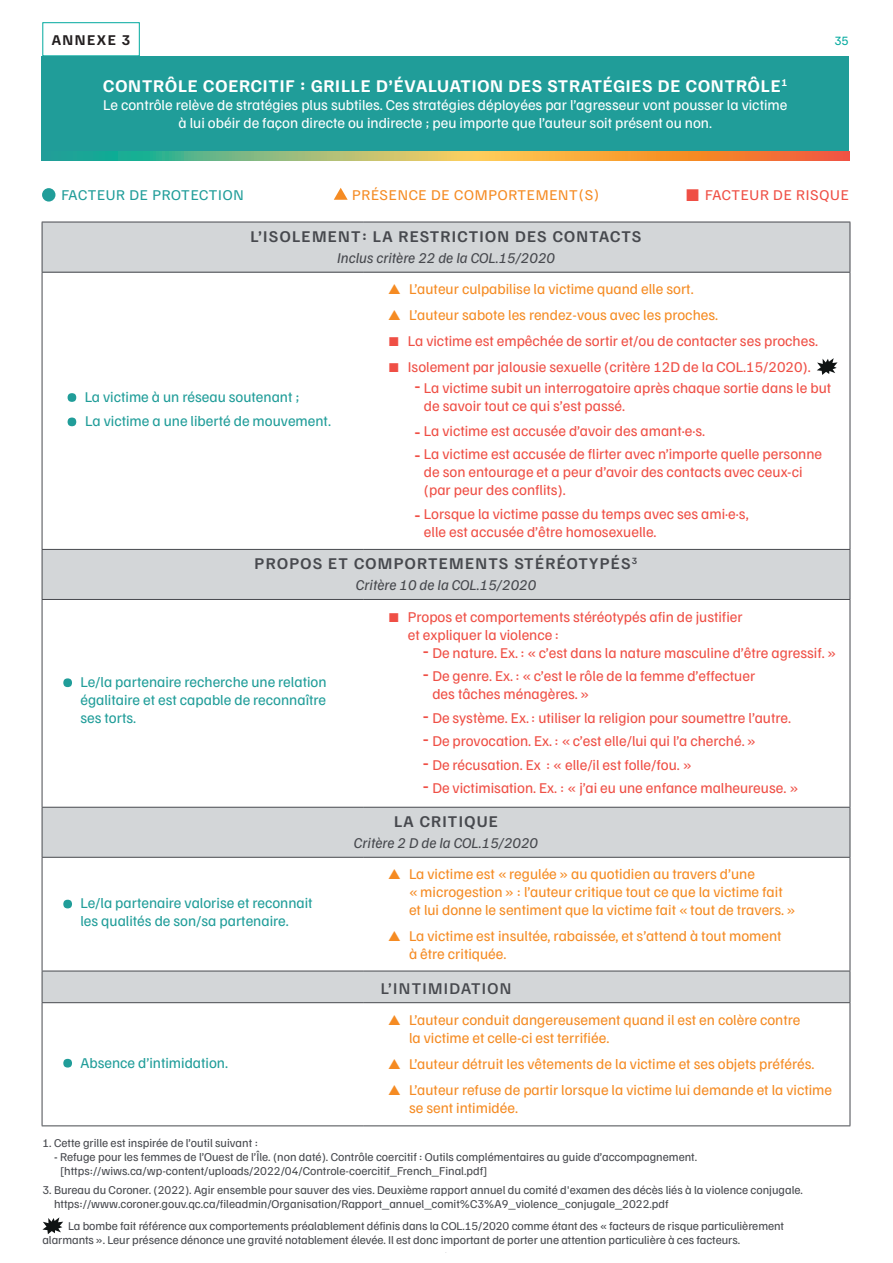
<style>
.page{position:relative;width:893px;height:1263px;background:#fff}
.page>*{position:absolute;margin:0;border:0;box-sizing:border-box;transform-origin:0 0}
.t1{font:700 18px "Familjen Grotesk";letter-spacing:.05em;color:#fff}
.t2{font:600 16.5px "Familjen Grotesk";letter-spacing:.08em;color:#47494e}
.t3{font:500 16.5px "Familjen Grotesk";letter-spacing:.08em;color:#47494e}
.t4{font:15px/18px "Familjen Grotesk";color:#ef4f45}
.t5{font:15px/18px "Familjen Grotesk";color:#f58b23}
.t6{font:15px/18px "Familjen Grotesk";color:#209d99}
.t7{font:15px/18px "Familjen Grotesk";color:#fff;text-align:center}
.t8{font:italic 15px "Familjen Grotesk";color:#47494e}
.t9{font:15px "Familjen Grotesk";letter-spacing:.05em;color:#f58b23}
.t10{font:15px "Familjen Grotesk";letter-spacing:.05em;color:#209d99}
.t11{font:15px "Familjen Grotesk";letter-spacing:.05em;color:#ef4f45}
.t12{font:700 15px "Familjen Grotesk";letter-spacing:.1em;color:#231f20}
.t13{font:12.75px "Familjen Grotesk";color:#00a99e}
.t14{font:12px/14.4px "Familjen Grotesk";color:#47494e}
.s1{font-size:18px}
.s2{font-size:13.5px}
.s3{font-size:22.5px}
.s4{font-weight:500}
</style>
<div class="page">
<div style="left:42px;top:22px;width:98px;height:34px;border:1px solid #00a99e"></div>
<div style="left:41px;top:56px;width:808px;height:96px;background:#209d99"></div>
<div style="left:42px;top:222px;width:808px;height:50px;background:#d3d6d8"></div>
<svg style="left:43px;top:550px;width:807px;height:452px"></svg>
<hr style="left:850px;top:550px;width:1px;height:49px;background:#47494e">
<hr style="left:850px;top:808px;width:1px;height:49px;background:#47494e">
<hr style="left:850px;top:971px;width:1px;height:31px;background:#47494e">
<hr style="left:42px;top:222px;width:321px;height:1px;background:#47494e">
<hr style="left:42px;top:222px;width:1px;height:50px;background:#47494e">
<hr style="left:363px;top:222px;width:487px;height:1px;background:#47494e">
<hr style="left:363px;top:272px;width:487px;height:1px;background:#47494e">
<hr style="left:42px;top:550px;width:1px;height:49px;background:#47494e">
<hr style="left:42px;top:808px;width:1px;height:49px;background:#47494e">
<hr style="left:42px;top:971px;width:1px;height:31px;background:#47494e">
<hr style="left:42px;top:1002px;width:321px;height:1px;background:#47494e">
<hr style="left:42px;top:1003px;width:1px;height:122px;background:#47494e">
<hr style="left:363px;top:1002px;width:487px;height:1px;background:#47494e">
<hr style="left:850px;top:1003px;width:1px;height:122px;background:#47494e">
<hr style="left:42px;top:272px;width:321px;height:1px;background:#47494e">
<hr style="left:42px;top:273px;width:1px;height:276px;background:#47494e">
<hr style="left:42px;top:549px;width:321px;height:1px;background:#47494e">
<hr style="left:363px;top:549px;width:487px;height:1px;background:#47494e">
<hr style="left:42px;top:599px;width:321px;height:1px;background:#47494e">
<hr style="left:42px;top:600px;width:1px;height:207px;background:#47494e">
<hr style="left:363px;top:599px;width:487px;height:1px;background:#47494e">
<hr style="left:850px;top:600px;width:1px;height:207px;background:#47494e">
<hr style="left:42px;top:807px;width:321px;height:1px;background:#47494e">
<hr style="left:363px;top:807px;width:487px;height:1px;background:#47494e">
<hr style="left:42px;top:857px;width:321px;height:1px;background:#47494e">
<hr style="left:42px;top:858px;width:1px;height:113px;background:#47494e">
<hr style="left:363px;top:857px;width:487px;height:1px;background:#47494e">
<hr style="left:850px;top:858px;width:1px;height:113px;background:#47494e">
<hr style="left:42px;top:971px;width:321px;height:1px;background:#47494e">
<hr style="left:363px;top:971px;width:487px;height:1px;background:#47494e">
<hr style="left:42px;top:1125px;width:321px;height:1px;background:#47494e">
<hr style="left:363px;top:1125px;width:487px;height:1px;background:#47494e">
<hr style="left:850px;top:222px;width:1px;height:50px;background:#47494e">
<hr style="left:850px;top:273px;width:1px;height:276px;background:#47494e">
<svg style="left:68px;top:393px;width:8px;height:9px"></svg>
<svg style="left:68px;top:417px;width:8px;height:9px"></svg>
<svg style="left:817px;top:358px;width:20px;height:17px"></svg>
<svg style="left:63px;top:678px;width:9px;height:9px"></svg>
<svg style="left:63px;top:900px;width:9px;height:8px"></svg>
<svg style="left:63px;top:1059px;width:9px;height:8px"></svg>
<svg style="left:41px;top:152px;width:808px;height:8px;background:#b6a75f"></svg>
<svg style="left:42px;top:1217px;width:21px;height:17px"></svg>
<div style="left:42px;top:188px;width:13px;height:14px;background:#209d99;border-radius:50%"></div>
<svg style="left:334px;top:188px;width:14px;height:12px"></svg>
<p class="t12" style="left:52px;top:30px;width:80px">ANNEXE 3</p>
<p class="t13" style="left:834px;top:32px;width:16px">35</p>
<p class="t1" style="left:103px;top:73px;width:686px">CONTRÔLE COERCITIF : GRILLE D’ÉVALUATION DES STRATÉGIES DE CONTRÔLE<sup>1</sup></p>
<p class="t7" style="left:103px;top:95px;width:686px">Le contrôle relève de stratégies plus subtiles. Ces stratégies déployées par l’agresseur vont pousser la victime à lui obéir de façon directe ou indirecte ; peu importe que l’auteur soit présent ou non.</p>
<p class="t10" style="left:61px;top:185px;width:184px">FACTEUR DE PROTECTION</p>
<p class="t9" style="left:352px;top:185px;width:249px">PRÉSENCE DE COMPORTEMENT(S)</p>
<p class="t11" style="left:685px;top:185px;width:165px"><span class="s1">■</span> FACTEUR DE RISQUE</p>
<p class="t2" style="left:250px;top:225px;width:392px">L’ISOLEMENT: LA RESTRICTION DES CONTACTS</p>
<p class="t8" style="left:337px;top:248px;width:219px">Inclus critère 22 de la COL.15/2020</p>
<p class="t5" style="left:389px;top:279px;width:307px">▲ L’auteur culpabilise la victime quand elle sort.</p>
<p class="t5" style="left:389px;top:305px;width:331px">▲ L’auteur sabote les rendez-vous avec les proches.</p>
<p class="t4" style="left:389px;top:331px;width:431px"><span class="s2">■</span> La victime est empêchée de sortir et/ou de contacter ses proches.</p>
<p class="t4" style="left:389px;top:357px;width:424px"><span class="s2">■</span> Isolement par jalousie sexuelle (critère 12D de la COL.15/2020).</p>
<p class="t4" style="left:424px;top:378px;width:409px;text-indent:-10px"><span class="s3">-</span> La victime subit un interrogatoire après chaque sortie dans le but de savoir tout ce qui s’est passé.</p>
<p class="t4" style="left:414px;top:421px;width:292px"><span class="s3">-</span> La victime est accusée d’avoir des amant·e·s.</p>
<p class="t4" style="left:424px;top:444px;width:400px;text-indent:-10px"><span class="s3">-</span> La victime est accusée de flirter avec n’importe quelle personne de son entourage et a peur d’avoir des contacts avec ceux-ci (par peur des conflits).</p>
<p class="t4" style="left:424px;top:504px;width:326px;text-indent:-10px"><span class="s3">-</span> Lorsque la victime passe du temps avec ses ami·e·s, elle est accusée d’être homosexuelle.</p>
<p class="t2" style="left:255px;top:553px;width:384px">PROPOS ET COMPORTEMENTS STÉRÉOTYPÉS<sup>3</sup></p>
<p class="t8" style="left:356px;top:575px;width:182px">Critère 10 de la COL.15/2020</p>
<p class="t6" style="left:85px;top:384px;width:248px;line-height:24.5px">La victime à un réseau soutenant ;<br>La victime a une liberté de mouvement.</p>
<p class="t6" style="left:80px;top:672px;width:248px;text-align:justify">Le/la partenaire recherche une relation égalitaire et est capable de reconnaître ses torts.</p>
<p class="t6" style="left:80px;top:893px;width:234px">Le/la partenaire valorise et reconnait les qualités de son/sa partenaire.</p>
<p class="t6" style="left:80px;top:1053px;width:149px">Absence d’intimidation.</p>
<p class="t4" style="left:408px;top:607px;width:336px;text-indent:-19px"><span class="s2">■</span> Propos et comportements stéréotypés afin de justifier et expliquer la violence :</p>
<p class="t4" style="left:423px;top:643px;width:415px"><span class="s3">-</span> De nature. Ex. : « c’est dans la nature masculine d’être agressif. »</p>
<p class="t4" style="left:432px;top:666px;width:324px;text-indent:-10px"><span class="s3">-</span> De genre. Ex. : « c’est le rôle de la femme d’effectuer des tâches ménagères. »</p>
<p class="t4" style="left:423px;top:708px;width:370px"><span class="s3">-</span> De système. Ex. : utiliser la religion pour soumettre l’autre.</p>
<p class="t4" style="left:423px;top:731px;width:335px"><span class="s3">-</span> De provocation. Ex. : « c’est elle/lui qui l’a cherché. »</p>
<p class="t4" style="left:423px;top:755px;width:271px"><span class="s3">-</span> De récusation. Ex : « elle/il est folle/fou. »</p>
<p class="t4" style="left:423px;top:778px;width:377px"><span class="s3">-</span> De victimisation. Ex. : « j’ai eu une enfance malheureuse. »</p>
<p class="t2" style="left:394px;top:811px;width:105px">LA CRITIQUE</p>
<p class="t8" style="left:354px;top:833px;width:186px">Critère 2 D de la COL.15/2020</p>
<p class="t5" style="left:409px;top:864px;width:388px;text-indent:-20px">▲ La victime est « regulée » au quotidien au travers d’une<br>« microgestion » : l’auteur critique tout ce que la victime fait et lui donne le sentiment que la victime fait « tout de travers. »</p>
<p class="t5" style="left:409px;top:926px;width:374px;text-indent:-20px">▲ La victime est insultée, rabaissée, et s’attend à tout moment à être critiquée.</p>
<p class="t3" style="left:381px;top:977px;width:132px">L’INTIMIDATION</p>
<p class="t5" style="left:409px;top:1010px;width:393px;text-indent:-20px">▲ L’auteur conduit dangereusement quand il est en colère contre la victime et celle-ci est terrifiée.</p>
<p class="t5" style="left:389px;top:1054px;width:427px">▲ L’auteur détruit les vêtements de la victime et ses objets préférés.</p>
<p class="t5" style="left:409px;top:1080px;width:425px;text-indent:-20px">▲ L’auteur refuse de partir lorsque la victime lui demande et la victime se sent intimidée.</p>
<p class="t14" style="left:42px;top:1135px;width:217px">1. Cette grille est inspirée de l’outil suivant :</p>
<p class="t14" style="left:60px;top:1149px;width:639px;text-indent:-6px"><span class="s4">-</span> Refuge pour les femmes de l’Ouest de l’Île. (non daté). Contrôle coercitif : Outils complémentaires au guide d’accompagnement. [https://wiws.ca/wp-content/uploads/2022/04/Controle-coercitif_French_Final.pdf]</p>
<p class="t14" style="left:54px;top:1182px;width:750px;text-indent:-12px">3. Bureau du Coroner. (2022). Agir ensemble pour sauver des vies. Deuxième rapport annuel du comité d'examen des décès liés à la violence conjugale. https://www.coroner.gouv.qc.ca/fileadmin/Organisation/Rapport_annuel_comit%C3%A9_violence_conjugale_2022.pdf</p>
<p class="t14" style="left:42px;top:1218px;width:743px;text-indent:26px">La bombe fait référence aux comportements préalablement définis dans la COL.15/2020 comme étant des « facteurs de risque particulièrement alarmants ». Leur présence dénonce une gravité notablement élevée. Il est donc important de porter une attention particulière à ces facteurs.</p>
</div>
